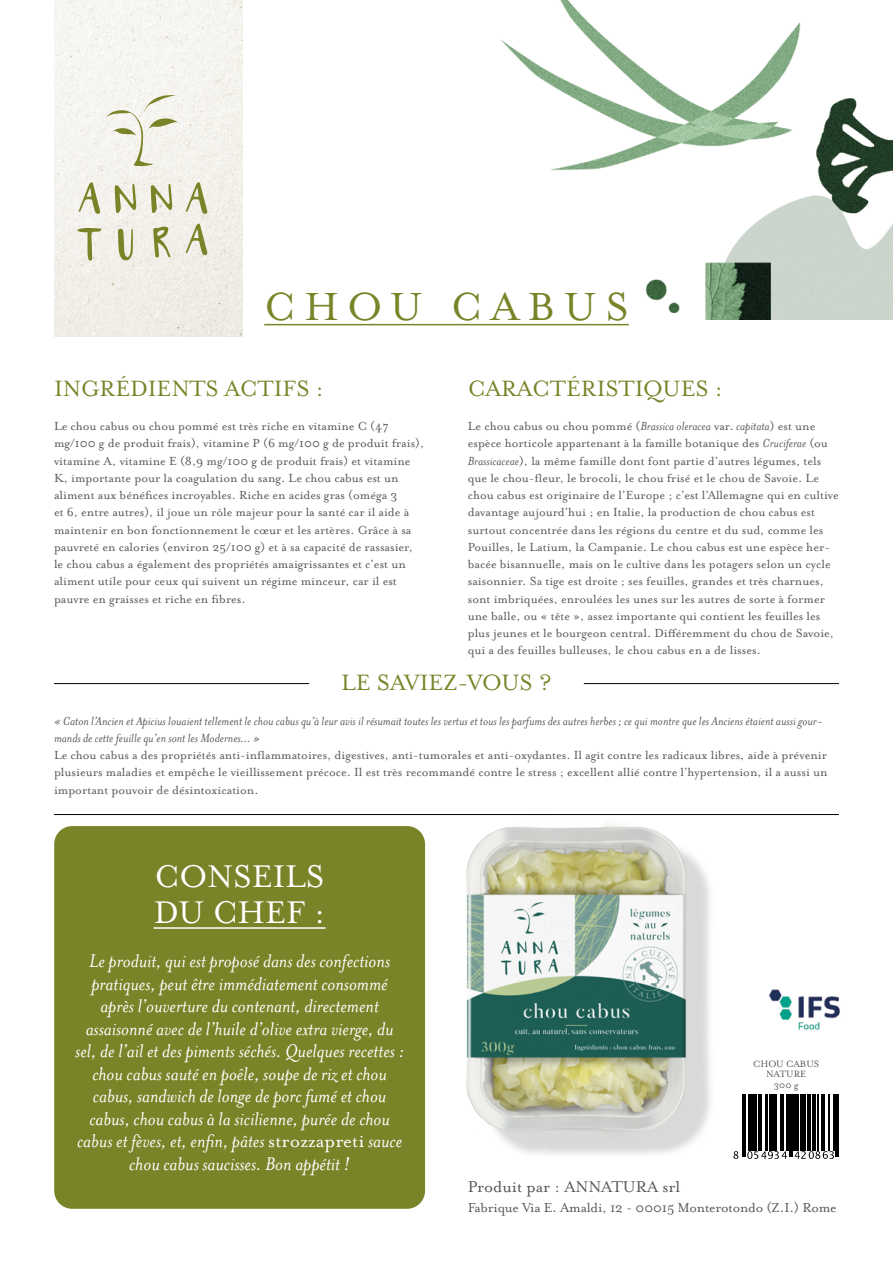
<style>
.page{position:relative;width:893px;height:1263px;background:#fff}
.page>*{position:absolute;margin:0;border:0;box-sizing:border-box;transform-origin:0 0}
.t1{font:45px "Mrs Eaves OT";letter-spacing:.2em;color:#798327}
.t2{font:36px/36px "Mrs Eaves OT";color:#fff}
.t3{font:25.5px "Mrs Eaves OT";color:#798327}
.t4{font:italic 21px/22.5px "Mrs Eaves OT";color:#fff;text-align:center}
.t5{font:18px "Mrs Eaves OT";color:#575756}
.t6{font:15px "Mrs Eaves OT";letter-spacing:-.01em;color:#575756}
.t7{font:13.5px/17.2px "Mrs Eaves OT";color:#575756}
.t8{font:italic 13.5px/17.2px "Mrs Eaves OT";color:#575756}
.t9{font:10.5px/10.5px "Mrs Eaves OT";color:#575756;text-align:center}
.s1{font-style:italic}
.s2{font-style:normal}
</style>
<div class="page">
<img style="left:378px;top:815px;width:394px;height:386px">
<img style="left:54px;top:0;width:189px;height:337px">
<svg style="left:115px;top:184px;width:21px;height:29px"></svg>
<svg style="left:118px;top:228px;width:15px;height:34px"></svg>
<svg style="left:78px;top:182px;width:22px;height:32px"></svg>
<svg style="left:77px;top:227px;width:24px;height:34px"></svg>
<svg style="left:106px;top:93px;width:72px;height:74px"></svg>
<svg style="left:186px;top:182px;width:22px;height:32px"></svg>
<svg style="left:186px;top:223px;width:22px;height:32px"></svg>
<svg style="left:151px;top:184px;width:21px;height:29px"></svg>
<svg style="left:153px;top:225px;width:17px;height:33px"></svg>
<img style="left:500px;top:0;width:393px;height:320px">
<hr style="left:54px;top:814px;width:785px;height:1px;background:#000">
<div style="left:54px;top:826px;width:371px;height:383px;background:#798327;border-radius:18px"></div>
<svg style="left:747px;top:1151px;width:87px;height:8px"></svg>
<svg style="left:733px;top:1151px;width:5px;height:8px"></svg>
<hr style="left:743px;top:1094px;width:1px;height:63px;background:#000">
<hr style="left:745px;top:1094px;width:1px;height:63px;background:#000">
<hr style="left:749px;top:1094px;width:2px;height:56px;background:#000">
<hr style="left:752px;top:1094px;width:1px;height:56px;background:#000">
<hr style="left:754px;top:1094px;width:3px;height:56px;background:#000">
<hr style="left:759px;top:1094px;width:1px;height:56px;background:#000">
<hr style="left:761px;top:1094px;width:1px;height:56px;background:#000">
<hr style="left:765px;top:1094px;width:2px;height:56px;background:#000">
<hr style="left:769px;top:1094px;width:1px;height:56px;background:#000">
<hr style="left:771px;top:1094px;width:3px;height:56px;background:#000">
<hr style="left:775px;top:1094px;width:1px;height:56px;background:#000">
<hr style="left:780px;top:1094px;width:1px;height:56px;background:#000">
<hr style="left:782px;top:1094px;width:1px;height:56px;background:#000">
<hr style="left:786px;top:1094px;width:2px;height:56px;background:#000">
<hr style="left:789px;top:1094px;width:1px;height:63px;background:#000">
<hr style="left:791px;top:1094px;width:1px;height:63px;background:#000">
<hr style="left:793px;top:1094px;width:1px;height:56px;background:#000">
<hr style="left:795px;top:1094px;width:3px;height:56px;background:#000">
<hr style="left:800px;top:1094px;width:2px;height:56px;background:#000">
<hr style="left:803px;top:1094px;width:2px;height:56px;background:#000">
<hr style="left:808px;top:1094px;width:3px;height:56px;background:#000">
<hr style="left:813px;top:1094px;width:1px;height:56px;background:#000">
<hr style="left:815px;top:1094px;width:1px;height:56px;background:#000">
<hr style="left:818px;top:1094px;width:1px;height:56px;background:#000">
<hr style="left:822px;top:1094px;width:1px;height:56px;background:#000">
<hr style="left:824px;top:1094px;width:1px;height:56px;background:#000">
<hr style="left:829px;top:1094px;width:1px;height:56px;background:#000">
<hr style="left:834px;top:1094px;width:1px;height:56px;background:#000">
<hr style="left:836px;top:1094px;width:1px;height:63px;background:#000">
<hr style="left:838px;top:1094px;width:1px;height:63px;background:#000">
<img style="left:766px;top:989px;width:74px;height:43px">
<hr style="left:264px;top:324px;width:365px;height:1px;background:#798327">
<hr style="left:54px;top:683px;width:255px;height:1px;background:#000">
<hr style="left:584px;top:683px;width:255px;height:1px;background:#000">
<hr style="left:154px;top:927px;width:172px;height:2px;background:#fff">
<h1 class="t1" style="left:264px;top:280px;width:366px">CHOU CABUS</h1>
<h3 class="t3" style="left:54px;top:373px;width:271px">INGRÉDIENTS ACTIFS :</h3>
<p class="t7" style="left:54px;top:417px;width:372px">Le chou cabus ou chou pommé est très riche en vitamine C (47 mg/100 g de produit frais), vitamine P (6 mg/100 g de produit frais), vitamine A, vitamine E (8,9 mg/100 g de produit frais) et vitamine K, importante pour la coagulation du sang. Le chou cabus est un aliment aux bénéfices incroyables. Riche en acides gras (oméga 3<br>et 6, entre autres), il joue un rôle majeur pour la santé car il aide à maintenir en bon fonctionnement le cœur et les artères. Grâce à sa pauvreté en calories (environ 25/100 g) et à sa capacité de rassasier, le chou cabus a également des propriétés amaigrissantes et c’est un aliment utile pour ceux qui suivent un régime minceur, car il est pauvre en graisses et riche en fibres.</p>
<h3 class="t3" style="left:468px;top:373px;width:256px">CARACTÉRISTIQUES :</h3>
<p class="t7" style="left:468px;top:417px;width:373px">Le chou cabus ou chou pommé (<span class="s1">Brassica oleracea</span> var. <span class="s1">capitata</span>) est une espèce horticole appartenant à la famille botanique des <span class="s1">Cruciferae</span> (ou <span class="s1">Brassicaceae</span>), la même famille dont font partie d’autres légumes, tels que le chou-fleur, le brocoli, le chou frisé et le chou de Savoie. Le chou cabus est originaire de l’Europe ; c’est l’Allemagne qui en cultive davantage aujourd’hui ; en Italie, la production de chou cabus est surtout concentrée dans les régions du centre et du sud, comme les Pouilles, le Latium, la Campanie. Le chou cabus est une espèce her&shy;bacée bisannuelle, mais on le cultive dans les potagers selon un cycle saisonnier. Sa tige est droite ; ses feuilles, grandes et très charnues, sont imbriquées, enroulées les unes sur les autres de sorte à former une balle, ou « tête », assez importante qui contient les feuilles les plus jeunes et le bourgeon central. Différemment du chou de Savoie, qui a des feuilles bulleuses, le chou cabus en a de lisses.</p>
<h3 class="t3" style="left:341px;top:668px;width:212px">LE SAVIEZ-VOUS ?</h3>
<p class="t8" style="left:54px;top:712px;width:770px">« Caton l’Ancien et Apicius louaient tellement le chou cabus qu’à leur avis il résumait toutes les vertus et tous les parfums des autres herbes ; ce qui montre que les Anciens étaient aussi gour&shy;mands de cette feuille qu’en sont les Modernes… »</p>
<p class="t7" style="left:54px;top:746px;width:775px;text-align:justify">Le chou cabus a des propriétés anti-inflammatoires, digestives, anti-tumorales et anti-oxydantes. Il agit contre les radicaux libres, aide à prévenir plusieurs maladies et empêche le vieillissement précoce. Il est très recommandé contre le stress ; excellent allié contre l’hypertension, il a aussi un important pouvoir de désintoxication.</p>
<h2 class="t2" style="left:154px;top:858px;width:173px">CONSEILS<br>DU CHEF :</h2>
<p class="t4" style="left:75px;top:950px;width:330px">Le produit, qui est proposé dans des confections pratiques, peut être immédiatement consommé après l’ouverture du contenant, directement assaisonné avec de l’huile d’olive extra vierge, du sel, de l’ail et des piments séchés. Quelques recettes : chou cabus sauté en poêle, soupe de riz et chou cabus, sandwich de longe de porc fumé et chou cabus, chou cabus à la sicilienne, purée de chou cabus et fèves, et, enfin, pâtes <span class="s2">strozzapreti</span> sauce chou cabus saucisses. Bon appétit !</p>
<p class="t9" style="left:753px;top:1058px;width:68px">CHOU CABUS<br>NATURE<br>300 g</p>
<h3 class="t5" style="left:468px;top:1176px;width:214px">Produit par : ANNATURA srl</h3>
<p class="t6" style="left:468px;top:1198px;width:370px">Fabrique Via E. Amaldi, 12 - 00015 Monterotondo (Z.I.) Rome</p>
</div>
